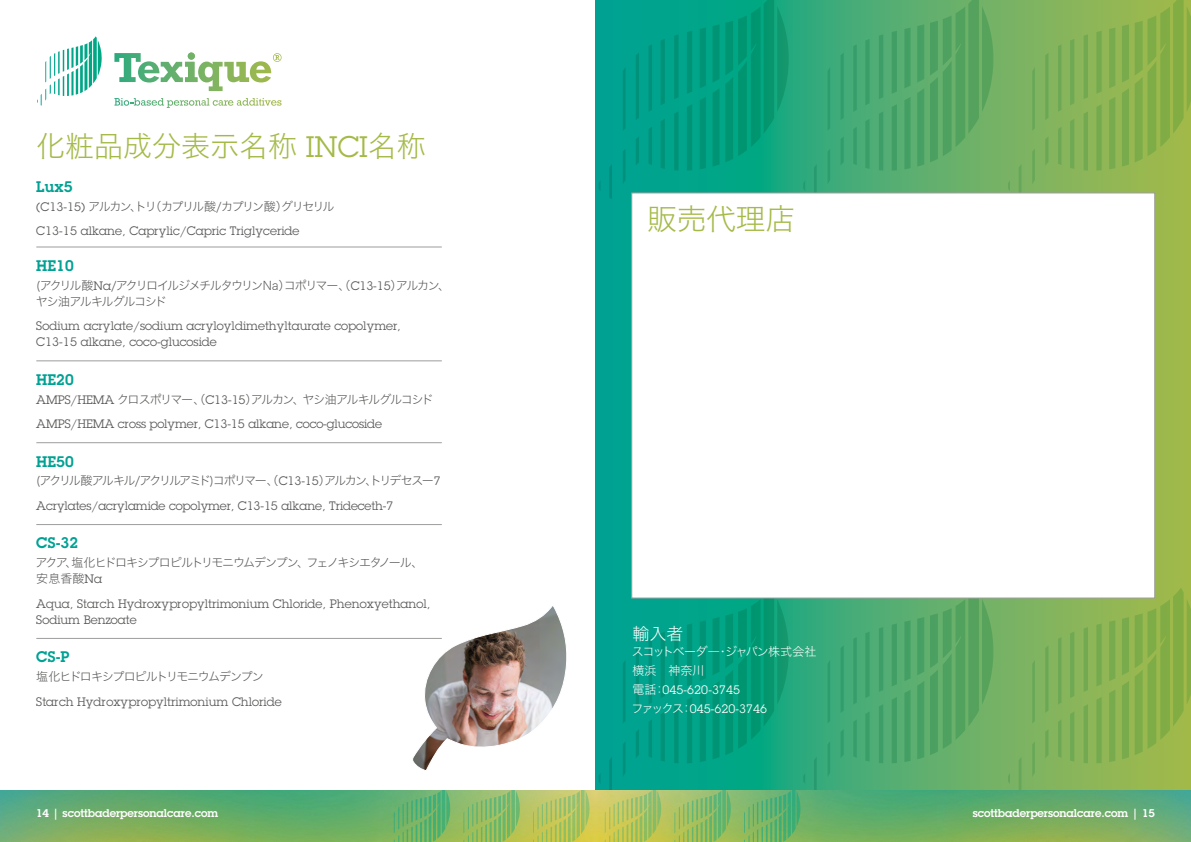
<style>
.page{position:relative;width:1191px;height:842px;background:#fff}
.page>*{position:absolute;margin:0;border:0;box-sizing:border-box;transform-origin:0 0}
.t1{font:29.6px "Hiragino Sans W2";color:#a4ba47}
.t2{font:29px "Hiragino Sans W2";color:#a4ba47}
.t3{font:17px "Hiragino Sans W2";color:#fff}
.t4{font:600 15px "Lubalin Graph Std";letter-spacing:.005em;color:#00a193}
.t5{font:12px/16px "Lubalin Graph Std";letter-spacing:.005em;color:#575756}
.t6{font:12px/16px "Hiragino Sans W2";letter-spacing:-.12em;color:#575756}
.t7{font:12px "Hiragino Sans W2";letter-spacing:-.145em;color:#575756}
.t8{font:12px/18.8px "Lubalin Graph Std";letter-spacing:.005em;color:#fff}
.t9{font:12px/18.8px "Hiragino Sans W2";letter-spacing:-.055em;color:#fff}
.t10{font:600 11px "Lubalin Graph Std";color:#fff}
.s1{font-family:"Lubalin Graph Std"}
.s2{font-family:"Hiragino Sans W2"}
</style>
<div class="page">
<hr style="left:36px;top:247px;width:406px;height:1px;background:#9d9d9c">
<hr style="left:36px;top:361px;width:406px;height:1px;background:#9d9d9c">
<hr style="left:36px;top:442px;width:406px;height:1px;background:#9d9d9c">
<hr style="left:36px;top:524px;width:406px;height:1px;background:#9d9d9c">
<hr style="left:36px;top:638px;width:406px;height:1px;background:#9d9d9c">
<svg style="left:114px;top:98px;width:167px;height:10px"></svg>
<svg style="left:37px;top:36px;width:65px;height:70px"></svg>
<svg style="left:114px;top:53px;width:167px;height:38px"></svg>
<img style="left:0;top:791px;width:595px;height:51px">
<img style="left:413px;top:606px;width:154px;height:165px">
<svg style="left:595px;top:0;width:596px;height:791px;background:#4cac71"></svg>
<svg style="left:1122px;top:0;width:69px;height:167px;background:#8cb149"></svg>
<svg style="left:1109px;top:97px;width:6px;height:72px"></svg>
<svg style="left:1109px;top:28px;width:6px;height:60px"></svg>
<svg style="left:1096px;top:31px;width:5px;height:63px"></svg>
<svg style="left:1096px;top:104px;width:5px;height:67px"></svg>
<svg style="left:1083px;top:111px;width:5px;height:60px"></svg>
<svg style="left:1083px;top:34px;width:5px;height:65px"></svg>
<svg style="left:1070px;top:119px;width:4px;height:50px"></svg>
<svg style="left:1070px;top:39px;width:4px;height:66px"></svg>
<svg style="left:1058px;top:44px;width:3px;height:68px"></svg>
<svg style="left:1058px;top:127px;width:3px;height:38px"></svg>
<svg style="left:1008px;top:180px;width:2px;height:11px"></svg>
<svg style="left:1018px;top:164px;width:3px;height:29px"></svg>
<svg style="left:1032px;top:67px;width:3px;height:64px"></svg>
<svg style="left:1032px;top:149px;width:3px;height:35px"></svg>
<svg style="left:1045px;top:136px;width:3px;height:30px"></svg>
<svg style="left:1045px;top:53px;width:3px;height:67px"></svg>
<svg style="left:930px;top:0;width:64px;height:162px;background:#5ca863"></svg>
<svg style="left:917px;top:24px;width:7px;height:143px"></svg>
<svg style="left:904px;top:97px;width:6px;height:72px"></svg>
<svg style="left:904px;top:28px;width:6px;height:60px"></svg>
<svg style="left:891px;top:31px;width:6px;height:63px"></svg>
<svg style="left:891px;top:104px;width:6px;height:67px"></svg>
<svg style="left:879px;top:111px;width:4px;height:60px"></svg>
<svg style="left:879px;top:34px;width:4px;height:65px"></svg>
<svg style="left:865px;top:119px;width:4px;height:50px"></svg>
<svg style="left:865px;top:39px;width:4px;height:66px"></svg>
<svg style="left:853px;top:44px;width:3px;height:68px"></svg>
<svg style="left:853px;top:127px;width:3px;height:38px"></svg>
<svg style="left:803px;top:180px;width:2px;height:11px"></svg>
<svg style="left:814px;top:164px;width:2px;height:29px"></svg>
<svg style="left:827px;top:67px;width:3px;height:64px"></svg>
<svg style="left:827px;top:149px;width:3px;height:35px"></svg>
<svg style="left:840px;top:136px;width:3px;height:30px"></svg>
<svg style="left:840px;top:53px;width:3px;height:67px"></svg>
<svg style="left:725px;top:0;width:65px;height:162px;background:#069e78"></svg>
<svg style="left:712px;top:24px;width:7px;height:143px"></svg>
<svg style="left:699px;top:97px;width:7px;height:72px"></svg>
<svg style="left:699px;top:28px;width:7px;height:60px"></svg>
<svg style="left:687px;top:31px;width:5px;height:63px"></svg>
<svg style="left:687px;top:104px;width:5px;height:67px"></svg>
<svg style="left:674px;top:111px;width:4px;height:60px"></svg>
<svg style="left:674px;top:34px;width:4px;height:65px"></svg>
<svg style="left:660px;top:119px;width:5px;height:50px"></svg>
<svg style="left:660px;top:39px;width:5px;height:66px"></svg>
<svg style="left:648px;top:44px;width:4px;height:68px"></svg>
<svg style="left:648px;top:127px;width:4px;height:38px"></svg>
<svg style="left:598px;top:180px;width:2px;height:11px"></svg>
<svg style="left:609px;top:164px;width:3px;height:35px"></svg>
<svg style="left:623px;top:67px;width:2px;height:64px"></svg>
<svg style="left:623px;top:149px;width:2px;height:35px"></svg>
<svg style="left:636px;top:136px;width:3px;height:30px"></svg>
<svg style="left:636px;top:53px;width:3px;height:67px"></svg>
<svg style="left:1122px;top:588px;width:69px;height:171px;background:#8cb149"></svg>
<svg style="left:1109px;top:689px;width:6px;height:73px"></svg>
<svg style="left:1109px;top:620px;width:6px;height:61px"></svg>
<svg style="left:1096px;top:623px;width:5px;height:63px"></svg>
<svg style="left:1096px;top:697px;width:5px;height:66px"></svg>
<svg style="left:1083px;top:704px;width:5px;height:59px"></svg>
<svg style="left:1083px;top:627px;width:5px;height:65px"></svg>
<svg style="left:1070px;top:711px;width:4px;height:51px"></svg>
<svg style="left:1070px;top:632px;width:4px;height:66px"></svg>
<svg style="left:1058px;top:637px;width:3px;height:67px"></svg>
<svg style="left:1058px;top:719px;width:3px;height:39px"></svg>
<svg style="left:1008px;top:773px;width:2px;height:11px"></svg>
<svg style="left:1018px;top:757px;width:3px;height:34px"></svg>
<svg style="left:1032px;top:660px;width:3px;height:63px"></svg>
<svg style="left:1032px;top:741px;width:3px;height:36px"></svg>
<svg style="left:1045px;top:729px;width:3px;height:29px"></svg>
<svg style="left:1045px;top:645px;width:3px;height:68px"></svg>
<svg style="left:930px;top:598px;width:64px;height:157px;background:#5ca863"></svg>
<svg style="left:917px;top:681px;width:7px;height:78px"></svg>
<svg style="left:917px;top:617px;width:7px;height:58px"></svg>
<svg style="left:904px;top:689px;width:6px;height:73px"></svg>
<svg style="left:904px;top:620px;width:6px;height:61px"></svg>
<svg style="left:891px;top:623px;width:6px;height:63px"></svg>
<svg style="left:891px;top:697px;width:6px;height:66px"></svg>
<svg style="left:879px;top:704px;width:4px;height:59px"></svg>
<svg style="left:879px;top:627px;width:4px;height:65px"></svg>
<svg style="left:865px;top:711px;width:4px;height:51px"></svg>
<svg style="left:865px;top:632px;width:4px;height:66px"></svg>
<svg style="left:853px;top:637px;width:3px;height:67px"></svg>
<svg style="left:853px;top:719px;width:3px;height:39px"></svg>
<svg style="left:803px;top:773px;width:2px;height:11px"></svg>
<svg style="left:814px;top:757px;width:2px;height:34px"></svg>
<svg style="left:827px;top:660px;width:3px;height:63px"></svg>
<svg style="left:827px;top:741px;width:3px;height:36px"></svg>
<svg style="left:840px;top:729px;width:3px;height:29px"></svg>
<svg style="left:840px;top:645px;width:3px;height:68px"></svg>
<svg style="left:725px;top:598px;width:65px;height:157px;background:#079d78"></svg>
<svg style="left:712px;top:681px;width:7px;height:78px"></svg>
<svg style="left:712px;top:617px;width:7px;height:58px"></svg>
<svg style="left:699px;top:689px;width:7px;height:73px"></svg>
<svg style="left:699px;top:620px;width:7px;height:61px"></svg>
<svg style="left:687px;top:623px;width:5px;height:63px"></svg>
<svg style="left:687px;top:697px;width:5px;height:66px"></svg>
<svg style="left:674px;top:704px;width:4px;height:59px"></svg>
<svg style="left:674px;top:627px;width:4px;height:65px"></svg>
<div style="left:631px;top:193px;width:524px;height:405px;background:#fff;border:1px solid #9d9d9c"></div>
<img style="left:595px;top:791px;width:596px;height:51px">
<svg style="left:533px;top:791px;width:57px;height:51px;background:#b5c561"></svg>
<svg style="left:463px;top:791px;width:57px;height:51px;background:#8cbc67"></svg>
<svg style="left:394px;top:791px;width:56px;height:51px;background:#65b36d"></svg>
<svg style="left:744px;top:791px;width:57px;height:51px;background:#66b36d"></svg>
<svg style="left:674px;top:791px;width:57px;height:51px;background:#8cbc67"></svg>
<svg style="left:598px;top:632px;width:67px;height:210px;background:#2da981"></svg>
<h2 class="t2" style="left:36px;top:121px;width:391px">化粧品成分表示名称 <span class="s1">INCI</span>名称</h2>
<p class="t4" style="left:36px;top:177px;width:38px">Lux5</p>
<p class="t6" style="left:36px;top:197px;width:300px"><span class="s1">(C13-15)</span> アルカン、トリ（カプリル酸/カプリン酸）グリセリル</p>
<p class="t5" style="left:36px;top:223px;width:265px">C13-15 alkane, Caprylic/Capric Triglyceride</p>
<p class="t4" style="left:36px;top:256px;width:39px">HE10</p>
<p class="t6" style="left:36px;top:276px;width:416px">(アクリル酸<span class="s1">Na</span>/アクリロイルジメチルタウリンNa）コポリマー、（<span class="s1">C13-15</span>）アルカン、ヤシ油アルキルグルコシド</p>
<p class="t5" style="left:36px;top:318px;width:366px">Sodium acrylate/sodium acryloyldimethyltaurate copolymer,<br>C13-15 alkane, coco-glucoside</p>
<p class="t4" style="left:36px;top:369px;width:39px">HE20</p>
<p class="t6" style="left:36px;top:390px;width:399px"><span class="s1">AMPS/HEMA</span> クロスポリマー、（<span class="s1">C13-15</span>）アルカン、ヤシ油アルキルグルコシド</p>
<p class="t5" style="left:36px;top:416px;width:347px">AMPS/HEMA cross polymer, C13-15 alkane, coco-glucoside</p>
<p class="t4" style="left:36px;top:451px;width:39px">HE50</p>
<p class="t7" style="left:36px;top:470px;width:406px">(アクリル酸アルキル/アクリルアミド)コポリマー、（<span class="s1">C13-15</span>）アルカン、トリデセスー<span class="s1">7</span></p>
<p class="t5" style="left:36px;top:498px;width:358px">Acrylates/acrylamide copolymer, C13-15 alkane, Trideceth-7</p>
<p class="t4" style="left:36px;top:533px;width:43px">CS-32</p>
<p class="t6" style="left:36px;top:554px;width:389px">アクア、塩化ヒドロキシプロピルトリモニウムデンプン、フェノキシエタノール、安息香酸<span class="s1">Na</span></p>
<p class="t5" style="left:36px;top:595px;width:395px">Aqua, Starch Hydroxypropyltrimonium Chloride, Phenoxyethanol,<br>Sodium Benzoate</p>
<p class="t4" style="left:36px;top:647px;width:35px">CS-P</p>
<p class="t6" style="left:36px;top:668px;width:229px">塩化ヒドロキシプロピルトリモニウムデンプン</p>
<p class="t5" style="left:36px;top:693px;width:247px">Starch Hydroxypropyltrimonium Chloride</p>
<p class="t10" style="left:36px;top:806px;width:184px">14 | scottbaderpersonalcare.com</p>
<h1 class="t1" style="left:647px;top:193px;width:150px">販売代理店</h1>
<h3 class="t3" style="left:632px;top:619px;width:52px">輸入者</h3>
<p class="t9" style="left:632px;top:641px;width:186px">スコットベーダ―・ジャパン株式会社横浜　神奈川</p>
<p class="t8" style="left:631px;top:680px;width:137px"><span class="s2">電話：</span>045-620-3745<br><span class="s2">ファックス：</span>045-620-3746</p>
<p class="t10" style="left:972px;top:806px;width:184px">scottbaderpersonalcare.com | 15</p>
</div>
